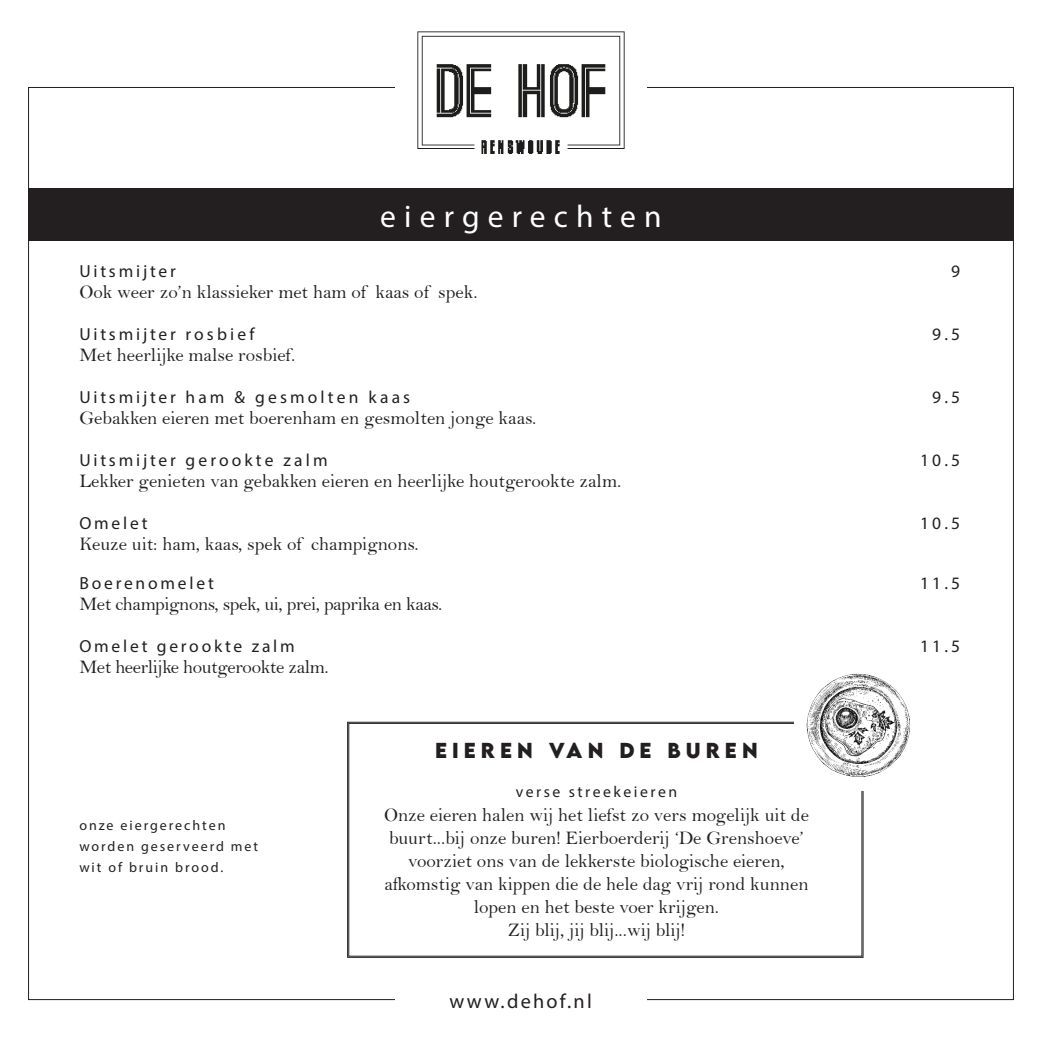
<style>
.page{position:relative;width:1042px;height:1042px;background:#fff}
.page>*{position:absolute;margin:0;border:0;box-sizing:border-box;transform-origin:0 0}
.t1{font:31.5px "Myriad Pro";letter-spacing:.26em;color:#fff}
.t2{font:20.3px "Myriad Pro";letter-spacing:.11em;color:#231f20}
.t3{font:19.25px/23.1px "Bell";color:#231f20}
.t4{font:19.25px "Bell";letter-spacing:-.02em;color:#231f20}
.t5{font:700 19.25px "LEMONMILK";letter-spacing:.26em;color:#231f20}
.t6{font:17.5px "Myriad Pro";letter-spacing:.16em;color:#231f20}
.t7{font:17.5px "Myriad Pro";letter-spacing:.18em;color:#231f20}
.t8{font:15.75px "Myriad Pro";letter-spacing:.16em;color:#231f20}
.t9{font:14px "Myriad Pro";letter-spacing:.14em;color:#231f20}
</style>
<div class="page">
<img style="left:417px;top:31px;width:208px;height:122px">
<div style="left:28px;top:189px;width:986px;height:52px;background:#231f20"></div>
<svg style="left:347px;top:721px;width:516px;height:237px"></svg>
<div style="left:348px;top:723px;width:514px;height:233px;border:1px solid #231f20"></div>
<div style="left:794px;top:663px;width:125px;height:128px;background:#fff"></div>
<img style="left:806px;top:673px;width:104px;height:104px">
<p class="t1" style="left:380px;top:197px;width:283px">eiergerechten</p>
<p class="t6" style="left:79px;top:261px;width:98px">Uitsmijter</p>
<p class="t6" style="left:951px;top:261px;width:10px">9</p>
<p class="t3" style="left:79px;top:281px;width:400px">Ook weer zo’n klassieker met ham of kaas of spek.</p>
<p class="t6" style="left:79px;top:324px;width:177px">Uitsmijter rosbief</p>
<p class="t6" style="left:932px;top:324px;width:29px">9.5</p>
<p class="t3" style="left:79px;top:344px;width:217px">Met heerlijke malse rosbief.</p>
<p class="t7" style="left:79px;top:387px;width:332px">Uitsmijter ham &amp; gesmolten kaas</p>
<p class="t6" style="left:932px;top:387px;width:29px">9.5</p>
<p class="t3" style="left:79px;top:407px;width:458px">Gebakken eieren met boerenham en gesmolten jonge kaas.</p>
<p class="t6" style="left:79px;top:450px;width:250px">Uitsmijter gerookte zalm</p>
<p class="t6" style="left:920px;top:450px;width:42px">10.5</p>
<p class="t3" style="left:79px;top:470px;width:543px">Lekker genieten van gebakken eieren en heerlijke houtgerookte zalm.</p>
<p class="t6" style="left:79px;top:513px;width:70px">Omelet</p>
<p class="t6" style="left:920px;top:513px;width:42px">10.5</p>
<p class="t3" style="left:79px;top:533px;width:341px">Keuze uit: ham, kaas, spek of champignons.</p>
<p class="t6" style="left:79px;top:572px;width:136px">Boerenomelet</p>
<p class="t6" style="left:920px;top:572px;width:42px">11.5</p>
<p class="t4" style="left:79px;top:592px;width:364px">Met champignons, spek, ui, prei, paprika en kaas.</p>
<p class="t6" style="left:79px;top:635px;width:217px">Omelet gerookte zalm</p>
<p class="t6" style="left:920px;top:635px;width:42px">11.5</p>
<p class="t4" style="left:79px;top:655px;width:251px">Met heerlijke houtgerookte zalm.</p>
<p class="t9" style="left:79px;top:817px;width:148px">onze eiergerechten</p>
<p class="t9" style="left:79px;top:838px;width:180px">worden geserveerd met</p>
<p class="t9" style="left:79px;top:859px;width:145px">wit of bruin brood.</p>
<p class="t5" style="left:435px;top:737px;width:324px">EIEREN VAN DE BU REN</p>
<p class="t8" style="left:516px;top:782px;width:163px">verse streekeieren</p>
<p class="t3" style="left:384px;top:803px;width:426px">Onze eieren halen wij het liefst zo vers mogelijk uit de buurt...bij onze buren! Eierboerderij ‘De Grenshoeve’</p>
<p class="t3" style="left:384px;top:849px;width:426px;text-align:center">voorziet ons van de lekkerste biologische eieren, afkomstig van kippen die de hele dag vrij rond kunnen lopen en het beste voer krijgen.</p>
<p class="t3" style="left:508px;top:918px;width:179px">Zij blij, jij blij...wij blij!</p>
<p class="t2" style="left:450px;top:989px;width:144px">www.dehof.nl</p>
</div>
